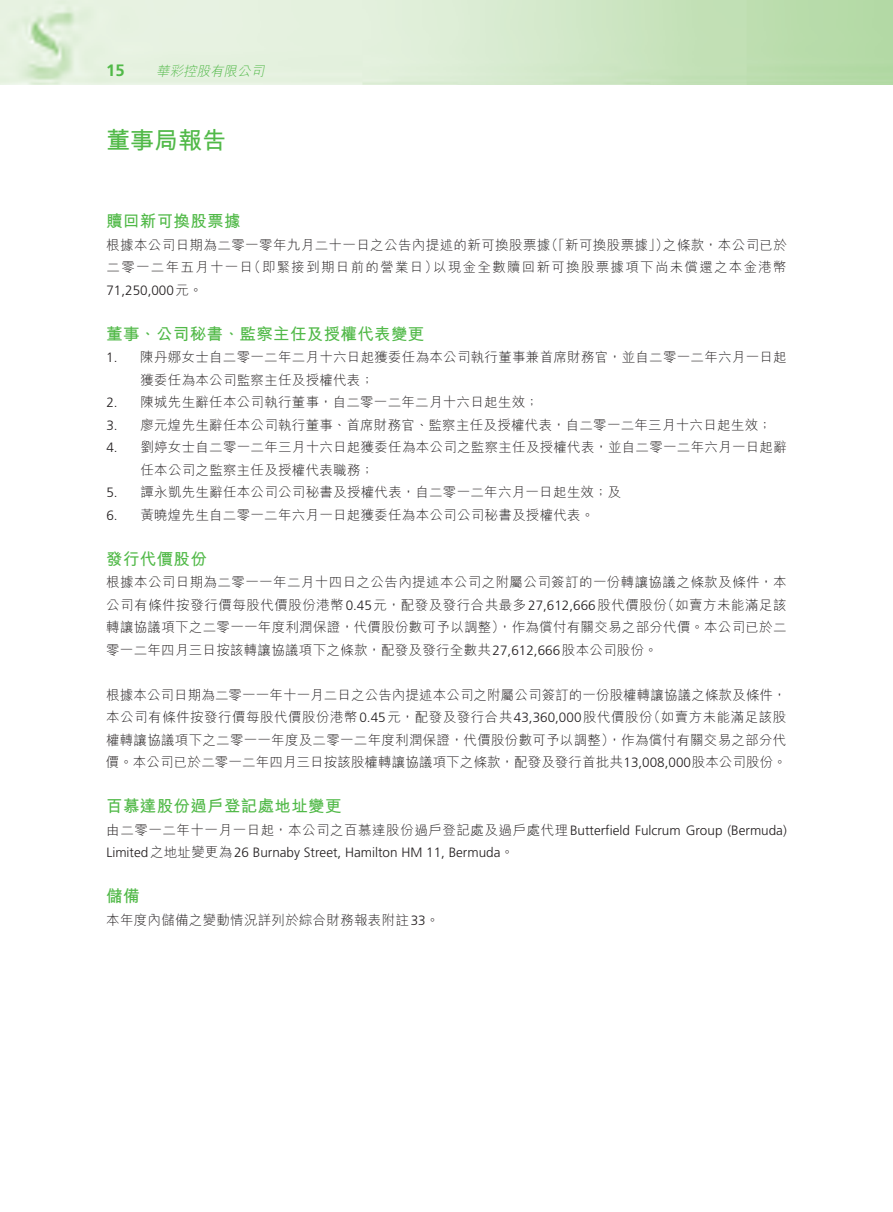
<style>
.page{position:relative;width:893px;height:1212px;background:#fff}
.page>*{position:absolute;margin:0;border:0;box-sizing:border-box;transform-origin:0 0}
.t1{font:700 24px "M Hei HK";color:#51b948}
.t2{font:700 16.5px "M Hei HK";letter-spacing:.02em;color:#51b948}
.t3{font:700 16.5px "Frutiger LT Std";color:#51b948}
.t4{font:300 13.5px/22.5px "M Hei HK";letter-spacing:.02em;color:#231f20}
.t5{font:300 13.5px "Frutiger LT Std";color:#231f20}
.t6{font:300 13.5px "M Hei HK";letter-spacing:.04em;color:#231f20}
.t7{font:300 13.5px "M Hei HK";letter-spacing:.095em;color:#231f20}
.t8{font:italic 300 13.5px "M Hei HK";color:#51b948}
.s1{font-family:"M Hei HK"}
.s2{font-family:"Frutiger LT Std"}
</style>
<div class="page">
<p class="t3" style="left:106px;top:60px;width:20px">15</p>
<p class="t8" style="left:156px;top:64px;width:112px">華彩控股有限公司</p>
<h1 class="t1" style="left:106px;top:123px;width:121px">董事局報告</h1>
<p class="t2" style="left:106px;top:209px;width:136px">贖回新可換股票據</p>
<p class="t4" style="left:545px;top:233px;width:125px">（「新可換股票據」）</p>
<p class="t4" style="left:433px;top:233px;width:355px;text-indent:-327px">根據本公司日期為二零一零年九月二十一日之公告內提述的新可換股票據<br>以現金全數贖回新可換股票據項下尚未償還之本金港幣</p>
<p class="t4" style="left:663px;top:233px;width:125px">之條款，本公司已於</p>
<p class="t7" style="left:247px;top:260px;width:192px">（即緊接到期日前的營業日）</p>
<p class="t7" style="left:107px;top:260px;width:148px">二零一二年五月十一日</p>
<p class="t5" style="left:106px;top:283px;width:98px">71,250,000<span class="s1">元。</span></p>
<p class="t2" style="left:106px;top:322px;width:320px">董事、公司秘書、監察主任及授權代表變更</p>
<p class="t4" style="left:140px;top:346px;width:648px">陳丹娜女士自二零一二年二月十六日起獲委任為本公司執行董事兼首席財務官，並自二零一二年六月一日起</p>
<p class="t5" style="left:106px;top:350px;width:13px">1.</p>
<p class="t5" style="left:106px;top:395px;width:13px">2.</p>
<p class="t5" style="left:106px;top:418px;width:13px">3.</p>
<p class="t5" style="left:106px;top:440px;width:13px">4.</p>
<p class="t5" style="left:106px;top:485px;width:13px">5.</p>
<p class="t4" style="left:140px;top:368px;width:400px">獲委任為本公司監察主任及授權代表;<br>陳城先生辭任本公司執行董事，自二零一二年二月十六日起生效;</p>
<p class="t4" style="left:140px;top:413px;width:633px">廖元煌先生辭任本公司執行董事、首席財務官、監察主任及授權代表，自二零一二年三月十六日起生效;</p>
<p class="t4" style="left:140px;top:436px;width:648px">劉婷女士自二零一二年三月十六日起獲委任為本公司之監察主任及授權代表，並自二零一二年六月一日起辭</p>
<p class="t4" style="left:140px;top:458px;width:482px">任本公司之監察主任及授權代表職務;<br>譚永凱先生辭任本公司公司秘書及授權代表，自二零一二年六月一日起生效；及</p>
<p class="t4" style="left:140px;top:503px;width:455px">黃曉煌先生自二零一二年六月一日起獲委任為本公司公司秘書及授權代表。</p>
<p class="t5" style="left:106px;top:508px;width:13px">6.</p>
<p class="t2" style="left:106px;top:547px;width:102px">發行代價股份</p>
<p class="t4" style="left:106px;top:571px;width:682px;text-align:right">根據本公司日期為二零一一年二月十四日之公告內提述本公司之附屬公司簽訂的一份轉讓協議之條款及條件，本（如賣方未能滿足該</p>
<p class="t4" style="left:106px;top:593px;width:682px">公司有條件按發行價每股代價股份港幣<span class="s2">0.45</span>元，配發及發行合共最多<span class="s2">27,612,666</span>股代價股份<br>轉讓協議項下之二零一一年度利潤保證，代價股份數可予以調整，）作為償付有關交易之部分代價。本公司已於二零一二年四月三日按該轉讓協議項下之條款，配發及發行全數共<span class="s2">27,612,666</span>股本公司股份。</p>
<p class="t4" style="left:106px;top:683px;width:682px;text-align:right">根據本公司日期為二零一一年十一月二日之公告內提述本公司之附屬公司簽訂的一份股權轉讓協議之條款及條件，（如賣方未能滿足該股</p>
<p class="t4" style="left:106px;top:706px;width:682px">本公司有條件按發行價每股代價股份港幣<span class="s2">0.45</span>元，配發及發行合共<span class="s2">43,360,000</span>股代價股份<br>權轉讓協議項下之二零一一年度及二零一二年度利潤保證，代價股份數可予以調整，）作為償付有關交易之部分代價。本公司已於二零一二年四月三日按該股權轉讓協議項下之條款，配發及發行首批共<span class="s2">13,008,000</span>股本公司股份。</p>
<p class="t2" style="left:106px;top:794px;width:237px">百慕達股份過戶登記處地址變更</p>
<p class="t6" style="left:106px;top:823px;width:682px">由二零一二年十一月一日起，本公司之百慕達股份過戶登記處及過戶處代理<span class="s2">Butterfield Fulcrum Group (Bermuda(</span></p>
<p class="t5" style="left:106px;top:845px;width:409px">Limited<span class="s1">之地址變更為</span>26 Burnaby Street, Hamilton HM 11, Bermuda<span class="s1">。</span></p>
<p class="t2" style="left:106px;top:884px;width:35px">儲備</p>
<p class="t4" style="left:106px;top:908px;width:334px">本年度內儲備之變動情況詳列於綜合財務報表附註<span class="s2">33</span>。</p>
</div>
